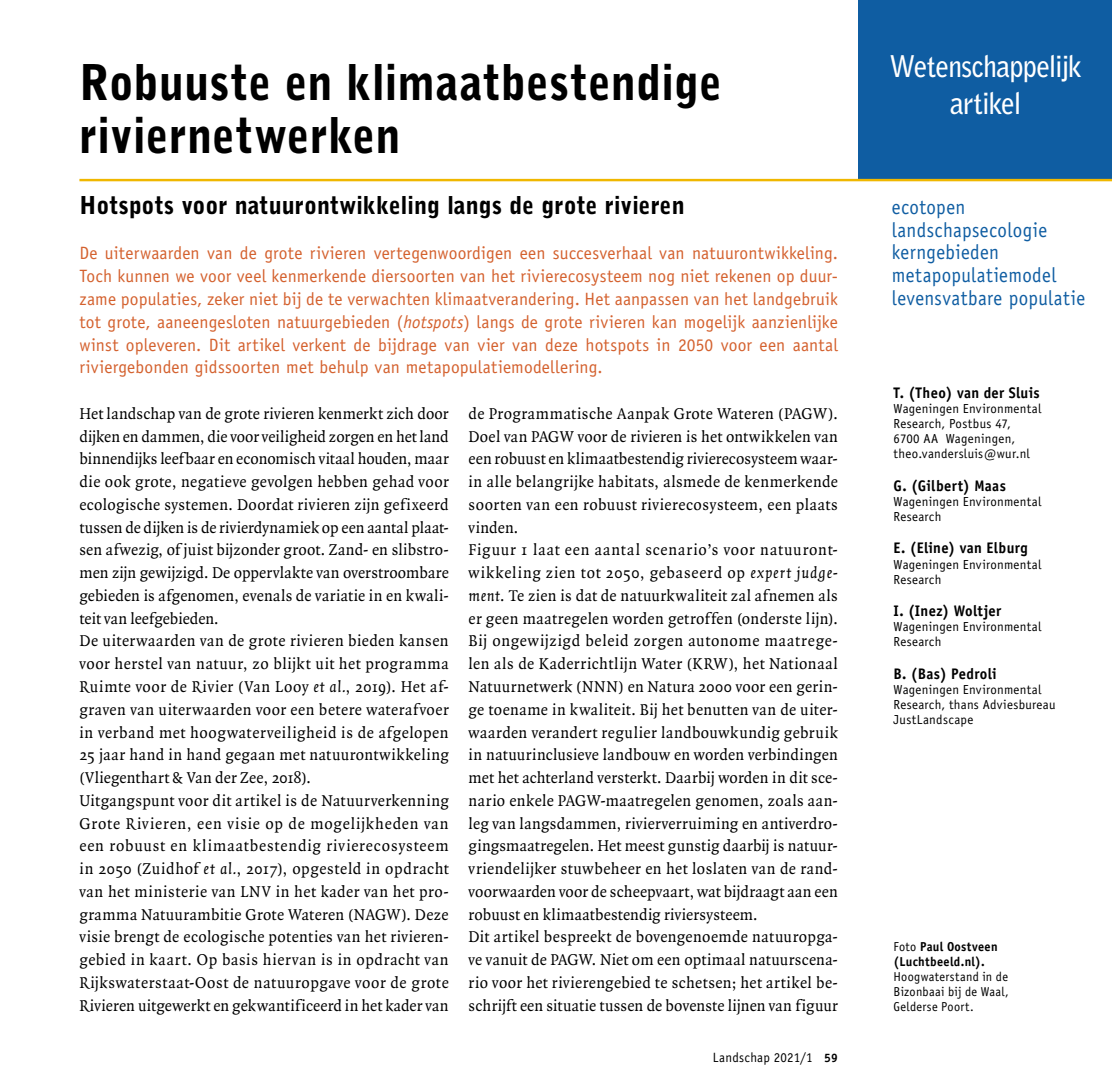
<style>
.page{position:relative;width:1112px;height:1092px;background:#fff}
.page>*{position:absolute;margin:0;border:0;box-sizing:border-box;transform-origin:0 0}
.t1{font:900 49px/52.5px "Bell Gothic";letter-spacing:.005em;color:#000;scale:.92 1}
.t2{font:700 29.75px/36.8px "Bell Gothic";letter-spacing:-.025em;color:#fff;text-align:center;scale:.92 1}
.t3{font:900 24.5px "Bell Gothic";letter-spacing:.005em;color:#000;scale:.95 1}
.t4{font:20.65px/22.8px "Officina Sans";letter-spacing:.02em;color:#0f5da2;scale:.92 1}
.t5{font:17.85px/22.8px "Officina Sans";letter-spacing:.015em;color:#d4612e;text-align:justify}
.t6{font:16.8px/22.8px "Quadraat";letter-spacing:.025em;color:#000;scale:.96 1}
.t7{font:700 15.4px "Officina Sans";letter-spacing:.02em;color:#000;scale:.95 1}
.t8{font:13.47px "Officina Sans";letter-spacing:.015em;color:#000;scale:.96 1}
.t9{font:13.12px/15px "Officina Sans";letter-spacing:.02em;color:#000}
.t10{font:12.95px/15px "Officina Sans";letter-spacing:.025em;color:#000;text-align:justify;scale:.95 1}
.t11{font:700 12.95px/15px "Officina Sans";letter-spacing:.025em;color:#000;scale:.95 1}
.s1{font-style:italic}
.s2{font-weight:700;font-size:12.25px}
.s3{font-weight:400}
</style>
<div class="page">
<div style="left:858px;top:0;width:253px;height:179px;background:#0f5da2"></div>
<hr style="left:79px;top:179px;width:1032px;height:2px;background:#f0b700">
<h1 class="t1" style="left:79px;top:57px;width:700px">Robuuste en klimaatbestendige riviernetwerken</h1>
<h3 class="t3" style="left:79px;top:191px;width:638px">Hotspots voor natuurontwikkeling langs de grote rivieren</h3>
<p class="t5" style="left:79px;top:242px;width:760px">De uiterwaarden van de grote rivieren vertegenwoordigen een succesverhaal van natuurontwikkeling.<br>Toch kunnen we voor veel kenmerkende diersoorten van het rivierecosysteem nog niet rekenen op duur&shy;zame populaties, zeker niet bij de te verwachten klimaatverandering. Het aanpassen van het landgebruik tot grote, aaneengesloten natuurgebieden (<span class="s1">hotspots</span>) langs de grote rivieren kan mogelijk aanzienlijke winst opleveren. Dit artikel verkent de bijdrage van vier van deze hotspots in 2050 voor een aantal riviergebonden gidssoorten met behulp van metapopulatiemodellering.</p>
<p class="t6" style="left:79px;top:402px;width:386px">Het landschap van de grote rivieren kenmerkt zich door dijken en dammen, die voor veiligheid zorgen en het land binnendijks leefbaar en economisch vitaal houden, maar die ook grote, negatieve gevolgen hebben gehad voor ecologische systemen. Doordat rivieren zijn gefixeerd tussen de dijken is de rivierdynamiek op een aantal plaat&shy;sen afwezig, of juist bijzonder groot. Zand- en slibstro&shy;men zijn gewijzigd. De oppervlakte van overstroombare gebieden is afgenomen, evenals de variatie in en kwali&shy;teit van leefgebieden.<br>De uiterwaarden van de grote rivieren bieden kansen voor herstel van natuur, zo blijkt uit het programma Ruimte voor de Rivier (Van Looy <span class="s1">et al.</span>, 2019). Het af&shy;graven van uiterwaarden voor een betere waterafvoer in verband met hoogwaterveiligheid is de afgelopen 25 jaar hand in hand gegaan met natuurontwikkeling (Vliegenthart &amp; Van der Zee, 2018).<br>Uitgangspunt voor dit artikel is de Natuurverkenning Grote Rivieren, een visie op de mogelijkheden van een robuust en klimaatbestendig rivierecosysteem in 2050 (Zuidhof <span class="s1">et al.</span>, 2017), opgesteld in opdracht van het ministerie van LNV in het kader van het pro&shy;gramma Natuurambitie Grote Wateren (NAGW). Deze visie brengt de ecologische potenties van het rivieren&shy;gebied in kaart. Op basis hiervan is in opdracht van Rijkswaterstaat-Oost de natuuropgave voor de grote Rivieren uitgewerkt en gekwantificeerd in het kader van</p>
<p class="t6" style="left:468px;top:402px;width:386px">de Programmatische Aanpak Grote Wateren (PAGW).<br>Doel van PAGW voor de rivieren is het ontwikkelen van een robuust en klimaatbestendig rivierecosysteem waar&shy;in alle belangrijke habitats, alsmede de kenmerkende soorten van een robuust rivierecosysteem, een plaats vinden.<br>Figuur 1 laat een aantal scenario’s voor natuuront&shy;wikkeling zien tot 2050, gebaseerd op <span class="s1">expert judge&shy;ment</span>. Te zien is dat de natuurkwaliteit zal afnemen als er geen maatregelen worden getroffen (onderste lijn).<br>Bij ongewijzigd beleid zorgen autonome maatrege&shy;len als de Kaderrichtlijn Water (KRW), het Nationaal Natuurnetwerk (NNN) en Natura 2000 voor een gerin&shy;ge toename in kwaliteit. Bij het benutten van de uiter&shy;waarden verandert regulier landbouwkundig gebruik in natuurinclusieve landbouw en worden verbindingen met het achterland versterkt. Daarbij worden in dit sce&shy;nario enkele PAGW-maatregelen genomen, zoals aan&shy;leg van langsdammen, rivierverruiming en antiverdro&shy;gingsmaatregelen. Het meest gunstig daarbij is natuur&shy;vriendelijker stuwbeheer en het loslaten van de rand&shy;voorwaarden voor de scheepvaart, wat bijdraagt aan een robuust en klimaatbestendig riviersysteem.<br>Dit artikel bespreekt de bovengenoemde natuuropga&shy;ve vanuit de PAGW. Niet om een optimaal natuurscena&shy;rio voor het rivierengebied te schetsen; het artikel be&shy;schrijft een situatie tussen de bovenste lijnen van figuur</p>
<p class="t8" style="left:712px;top:1049px;width:132px">Landschap 2021/1 <span class="s2">59</span></p>
<h2 class="t2" style="left:889px;top:48px;width:210px">Wetenschappelijk artikel</h2>
<p class="t4" style="left:891px;top:195px;width:211px">ecotopen landschapsecologie kerngebieden metapopulatiemodel levensvatbare populatie</p>
<p class="t7" style="left:893px;top:383px;width:155px">T. (Theo) van der Sluis</p>
<p class="t9" style="left:893px;top:401px;width:149px">Wageningen Environmental<br>Research, Postbus 47,<br>6700 AA Wageningen, theo.vandersluis@wur.nl</p>
<p class="t7" style="left:893px;top:476px;width:120px">G. (Gilbert) Maas</p>
<p class="t9" style="left:893px;top:494px;width:149px">Wageningen Environmental<br>Research</p>
<p class="t7" style="left:893px;top:538px;width:143px">E. (Eline) van Elburg</p>
<p class="t9" style="left:893px;top:556px;width:149px">Wageningen Environmental<br>Research</p>
<p class="t7" style="left:893px;top:601px;width:115px">I. (Inez) Woltjer</p>
<p class="t9" style="left:893px;top:619px;width:149px">Wageningen Environmental<br>Research</p>
<p class="t7" style="left:893px;top:664px;width:110px">B. (Bas) Pedroli</p>
<p class="t9" style="left:893px;top:682px;width:163px">Wageningen Environmental<br>Research, thans Adviesbureau<br>JustLandscape</p>
<p class="t11" style="left:893px;top:938px;width:111px"><span class="s3">Foto</span> Paul Oostveen (Luchtbeeld.nl).</p>
<p class="t10" style="left:893px;top:969px;width:123px">Hoogwaterstand in de Bizonbaai bij de Waal, Gelderse Poort.</p>
</div>
